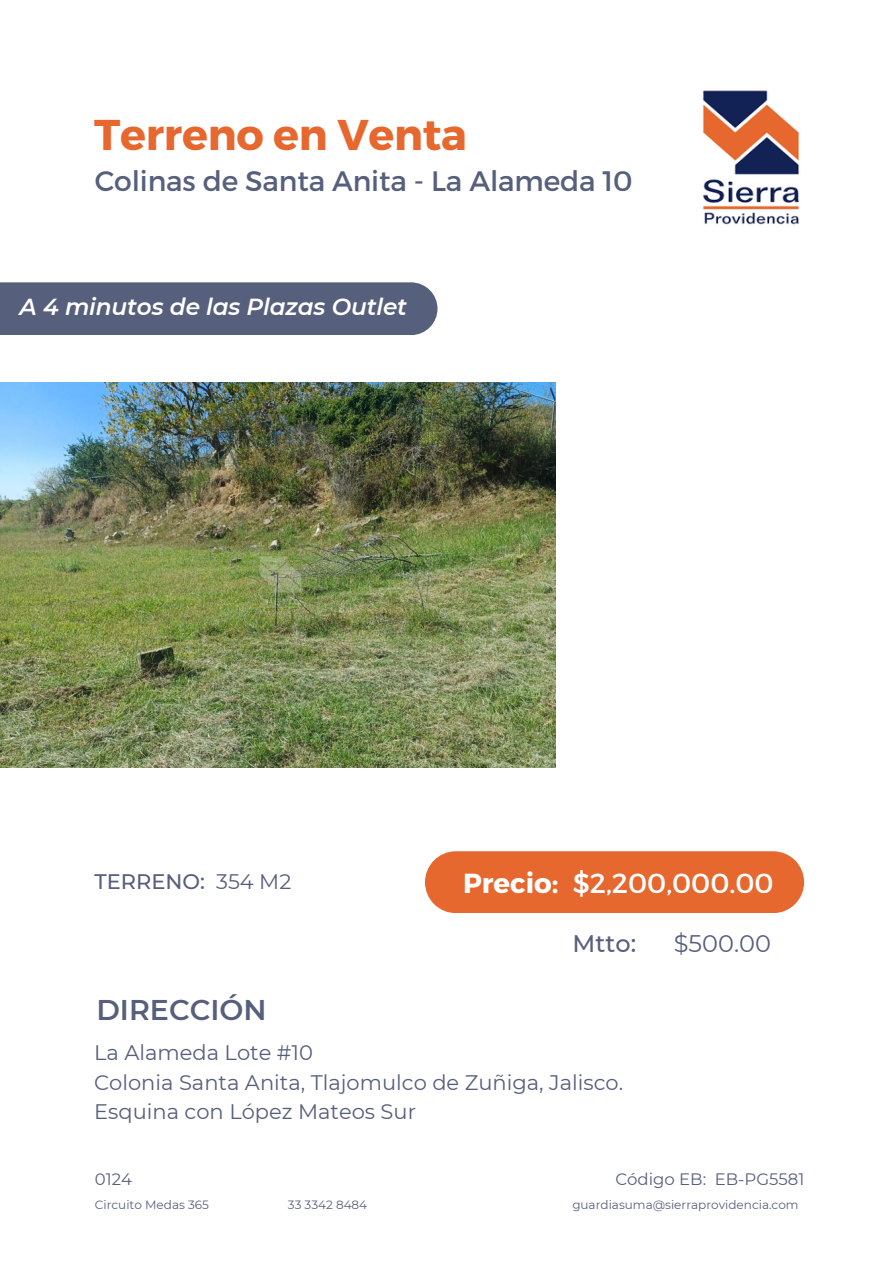
<style>
.page{position:relative;width:893px;height:1264px;background:#fff}
.page>*{position:absolute;margin:0;border:0;box-sizing:border-box;transform-origin:0 0}
.t1{font:700 43.05px "Montserrat";letter-spacing:-.005em;color:#e6682f}
.t2{font:600 28.5px "Montserrat";color:#565f7c}
.t3{font:28.2px "Montserrat";letter-spacing:-.005em;color:#565f7c}
.t4{font:27.6px "Montserrat";color:#fff}
.t5{font:24px "Montserrat";color:#565f7c}
.t6{font:500 24px "Montserrat";color:#565f7c}
.t7{font:italic 600 23.25px "Montserrat";letter-spacing:-.005em;color:#fff}
.t8{font:21px "Montserrat";color:#565f7c}
.t9{font:500 21px "Montserrat";color:#565f7c}
.t10{font:16.5px "Montserrat";color:#565f7c}
.t11{font:12px "Montserrat";color:#565f7c}
.s1{font-weight:400}
.s2{font-weight:700}
</style>
<div class="page">
<img style="left:702px;top:90px;width:98px;height:135px">
<div style="left:425px;top:851px;width:379px;height:62px;background:#e6682f"></div>
<div style="left:0;top:282px;width:437px;height:53px;background:#565f7c"></div>
<img style="left:0;top:382px;width:555px;height:385px">
<img style="left:252px;top:549px;width:54px;height:71px">
<p class="t1" style="left:94px;top:106px;width:374px">Terreno en Venta</p>
<p class="t3" style="left:95px;top:163px;width:539px">Colinas de Santa Anita - La Alameda 10</p>
<p class="t7" style="left:20px;top:293px;width:389px">A 4 minutos de las Plazas Outlet</p>
<p class="t9" style="left:94px;top:868px;width:198px">TERRENO: <span class="s1">354 M2</span></p>
<p class="t4" style="left:463px;top:864px;width:312px"><span class="s2">Precio:</span> $2,200,000.00</p>
<p class="t6" style="left:572px;top:929px;width:65px">Mtto:</p>
<p class="t5" style="left:673px;top:929px;width:98px">$500.00</p>
<p class="t2" style="left:96px;top:992px;width:172px">DIRECCIÓN</p>
<p class="t8" style="left:94px;top:1040px;width:220px">La Alameda Lote #10</p>
<p class="t8" style="left:94px;top:1069px;width:530px">Colonia Santa Anita, Tlajomulco de Zuñiga, Jalisco.</p>
<p class="t8" style="left:94px;top:1098px;width:323px">Esquina con López Mateos Sur</p>
<p class="t10" style="left:95px;top:1169px;width:39px">0124</p>
<p class="t10" style="left:615px;top:1169px;width:190px">Código EB: EB-PG5581</p>
<p class="t11" style="left:95px;top:1197px;width:116px">Circuito Medas 365</p>
<p class="t11" style="left:288px;top:1197px;width:81px">33 3342 8484</p>
<p class="t11" style="left:572px;top:1197px;width:228px">guardiasuma@sierraprovidencia.com</p>
</div>
